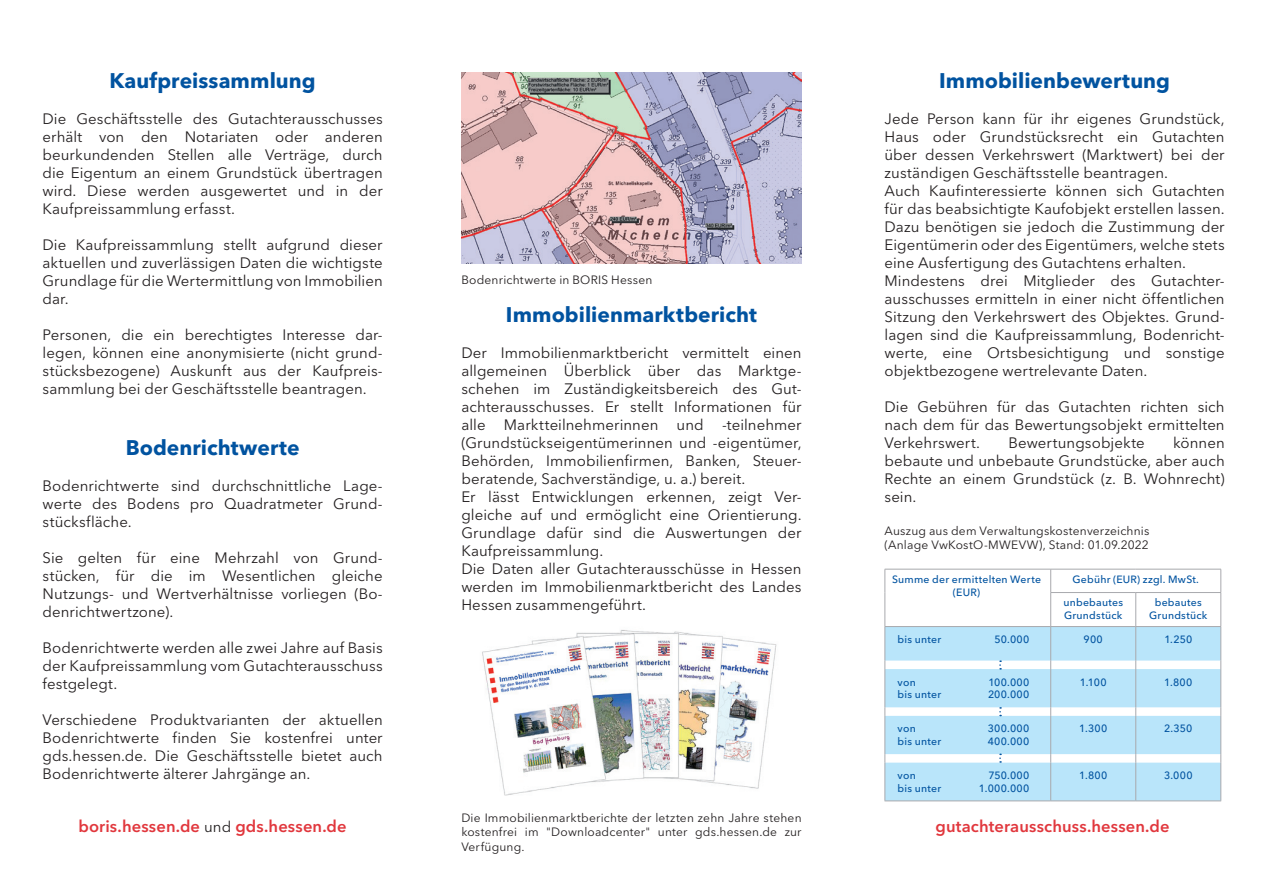
<style>
.page{position:relative;width:1263px;height:893px;background:#fff}
.page>*{position:absolute;margin:0;border:0;box-sizing:border-box;transform-origin:0 0}
.t1{font:700 21px "Avenir Next LT Pro";letter-spacing:.005em;color:#0153a0}
.t2{font:600 16.5px "Avenir Next LT Pro";letter-spacing:.005em;color:#e1373d}
.t3{font:15px/18px "Avenir Next LT Pro";letter-spacing:.005em;color:#231f20;text-align:justify}
.t4{font:12px/14.4px "Avenir Next LT Pro";letter-spacing:.015em;color:#231f20;text-align:justify}
.t5{font:500 10.5px/12.6px "Avenir Next LT Pro";letter-spacing:.02em;color:#0153a0;text-align:center}
.s1{font-weight:400;font-size:15px;color:#231f20}
</style>
<div class="page">
<img style="left:482px;top:630px;width:295px;height:166px">
<img style="left:461px;top:72px;width:340px;height:192px">
<svg style="left:885px;top:627px;width:335px;height:173px;background:#c3e8fa"></svg>
<hr style="left:884px;top:627px;width:1px;height:34px;background:#a8a9ad">
<hr style="left:1220px;top:627px;width:1px;height:34px;background:#a8a9ad">
<hr style="left:884px;top:669px;width:1px;height:38px;background:#a8a9ad">
<hr style="left:1220px;top:669px;width:1px;height:38px;background:#a8a9ad">
<hr style="left:884px;top:716px;width:1px;height:38px;background:#a8a9ad">
<hr style="left:1220px;top:716px;width:1px;height:38px;background:#a8a9ad">
<hr style="left:884px;top:763px;width:1px;height:37px;background:#a8a9ad">
<hr style="left:1220px;top:763px;width:1px;height:37px;background:#a8a9ad">
<hr style="left:884px;top:800px;width:167px;height:1px;background:#a8a9ad">
<hr style="left:1051px;top:800px;width:85px;height:1px;background:#a8a9ad">
<hr style="left:1136px;top:800px;width:85px;height:1px;background:#a8a9ad">
<hr style="left:885px;top:569px;width:166px;height:1px;background:#a8a9ad">
<svg style="left:885px;top:569px;width:1px;height:23px"></svg>
<hr style="left:885px;top:592px;width:1px;height:34px;background:#a8a9ad">
<hr style="left:885px;top:626px;width:166px;height:1px;background:#a8a9ad">
<hr style="left:1051px;top:569px;width:85px;height:1px;background:#a8a9ad">
<svg style="left:1050px;top:569px;width:1px;height:23px"></svg>
<hr style="left:1136px;top:569px;width:85px;height:1px;background:#a8a9ad">
<svg style="left:1220px;top:569px;width:1px;height:23px"></svg>
<hr style="left:1050px;top:592px;width:86px;height:1px;background:#a8a9ad">
<hr style="left:1050px;top:593px;width:1px;height:33px;background:#a8a9ad">
<hr style="left:1136px;top:592px;width:85px;height:1px;background:#a8a9ad">
<hr style="left:1135px;top:593px;width:1px;height:33px;background:#a8a9ad">
<hr style="left:1220px;top:593px;width:1px;height:33px;background:#a8a9ad">
<hr style="left:1051px;top:626px;width:85px;height:1px;background:#a8a9ad">
<hr style="left:1136px;top:626px;width:85px;height:1px;background:#a8a9ad">
<hr style="left:1050px;top:627px;width:1px;height:34px;background:#a8a9ad">
<hr style="left:1135px;top:627px;width:1px;height:34px;background:#a8a9ad">
<hr style="left:1050px;top:669px;width:1px;height:38px;background:#a8a9ad">
<hr style="left:1135px;top:669px;width:1px;height:38px;background:#a8a9ad">
<hr style="left:1050px;top:716px;width:1px;height:38px;background:#a8a9ad">
<hr style="left:1135px;top:716px;width:1px;height:38px;background:#a8a9ad">
<hr style="left:1050px;top:763px;width:1px;height:37px;background:#a8a9ad">
<hr style="left:1135px;top:763px;width:1px;height:37px;background:#a8a9ad">
<svg style="left:999px;top:707px;width:2px;height:9px"></svg>
<svg style="left:999px;top:754px;width:2px;height:9px"></svg>
<svg style="left:999px;top:660px;width:2px;height:10px"></svg>
<p class="t1" style="left:109px;top:68px;width:208px">Kaufpreissammlung</p>
<p class="t3" style="left:43px;top:110px;width:342px">Die Geschäftsstelle des Gutachterausschusses erhält von den Notariaten oder anderen beurkundenden Stellen alle Verträge, durch die Eigentum an einem Grundstück übertragen wird. Diese werden ausgewertet und in der Kaufpreissammlung erfasst.</p>
<p class="t3" style="left:43px;top:236px;width:342px">Die Kaufpreissammlung stellt aufgrund dieser aktuellen und zuverlässigen Daten die wichtigste Grundlage für die Wertermittlung von Immobilien dar.</p>
<p class="t3" style="left:43px;top:326px;width:342px">Personen, die ein berechtigtes Interesse dar&shy;legen, können eine anonymisierte (nicht grund&shy;stücksbezogene) Auskunft aus der Kaufpreis&shy;sammlung bei der Geschäftsstelle beantragen.</p>
<p class="t1" style="left:126px;top:435px;width:175px">Bodenrichtwerte</p>
<p class="t3" style="left:43px;top:477px;width:342px">Bodenrichtwerte sind durchschnittliche Lage&shy;werte des Bodens pro Quadratmeter Grund&shy;stücksfläche.</p>
<p class="t3" style="left:43px;top:549px;width:342px">Sie gelten für eine Mehrzahl von Grund&shy;stücken, für die im Wesentlichen gleiche Nutzungs- und Wertverhältnisse vorliegen (Bo&shy;denrichtwertzone).</p>
<p class="t3" style="left:43px;top:639px;width:342px">Bodenrichtwerte werden alle zwei Jahre auf Basis der Kaufpreissammlung vom Gutachterausschuss festgelegt.</p>
<p class="t3" style="left:43px;top:711px;width:342px">Verschiedene Produktvarianten der aktuellen Bodenrichtwerte finden Sie kostenfrei unter gds.hessen.de. Die Geschäftsstelle bietet auch Bodenrichtwerte älterer Jahrgänge an.</p>
<p class="t4" style="left:461px;top:272px;width:193px">Bodenrichtwerte in BORIS Hessen</p>
<p class="t1" style="left:506px;top:302px;width:253px">Immobilienmarktbericht</p>
<p class="t3" style="left:461px;top:344px;width:342px">Der Immobilienmarktbericht vermittelt einen allgemeinen Überblick über das Marktge&shy;schehen im Zuständigkeitsbereich des Gut&shy;achterausschusses. Er stellt Informationen für alle Marktteilnehmerinnen und -teilnehmer (Grundstückseigentümerinnen und -eigentümer, Behörden, Immobilienfirmen, Banken, Steuer&shy;beratende, Sachverständige, u. a.) bereit.</p>
<p class="t3" style="left:461px;top:488px;width:342px">Er lässt Entwicklungen erkennen, zeigt Ver&shy;gleiche auf und ermöglicht eine Orientierung.<br>Grundlage dafür sind die Auswertungen der Kaufpreissammlung.</p>
<p class="t3" style="left:461px;top:560px;width:342px">Die Daten aller Gutachterausschüsse in Hessen werden im Immobilienmarktbericht des Landes Hessen zusammengeführt.</p>
<p class="t1" style="left:939px;top:68px;width:232px">Immobilienbewertung</p>
<p class="t3" style="left:884px;top:110px;width:342px">Jede Person kann für ihr eigenes Grundstück, Haus oder Grundstücksrecht ein Gutachten über dessen Verkehrswert (Marktwert) bei der zuständigen Geschäftsstelle beantragen.</p>
<p class="t3" style="left:884px;top:182px;width:342px">Auch Kaufinteressierte können sich Gutachten für das beabsichtigte Kaufobjekt erstellen lassen.<br>Dazu benötigen sie jedoch die Zustimmung der Eigentümerin oder des Eigentümers, welche stets eine Ausfertigung des Gutachtens erhalten.</p>
<p class="t3" style="left:884px;top:272px;width:342px">Mindestens drei Mitglieder des Gutachter&shy;ausschusses ermitteln in einer nicht öffentlichen Sitzung den Verkehrswert des Objektes. Grund&shy;lagen sind die Kaufpreissammlung, Bodenricht&shy;werte, eine Ortsbesichtigung und sonstige objektbezogene wertrelevante Daten.</p>
<p class="t3" style="left:884px;top:398px;width:342px">Die Gebühren für das Gutachten richten sich nach dem für das Bewertungsobjekt ermittelten Verkehrswert.</p>
<p class="t3" style="left:884px;top:434px;width:342px;text-indent:289px">können bebaute und unbebaute Grundstücke, aber auch Rechte an einem Grundstück (z. B. Wohnrecht) sein.</p>
<p class="t4" style="left:884px;top:523px;width:266px">Auszug aus dem Verwaltungskostenverzeichnis</p>
<p class="t4" style="left:884px;top:538px;width:266px">(Anlage VwKostO-MWEVW), Stand: 01.09.2022</p>
<p class="t3" style="left:1008px;top:434px;width:138px">Bewertungsobjekte</p>
<p class="t5" style="left:892px;top:573px;width:150px">Summe der ermittelten Werte (EUR)</p>
<p class="t5" style="left:1072px;top:573px;width:128px">Gebühr (EUR) zzgl. MwSt.</p>
<p class="t5" style="left:1063px;top:596px;width:61px;text-align:left">unbebautes<br>Grundstück</p>
<p class="t5" style="left:1155px;top:596px;width:48px">bebautes</p>
<p class="t5" style="left:1149px;top:609px;width:60px">Grundstück</p>
<p class="t5" style="left:898px;top:633px;width:45px">bis unter</p>
<p class="t5" style="left:994px;top:633px;width:36px">50.000</p>
<p class="t5" style="left:1084px;top:633px;width:21px">900</p>
<p class="t5" style="left:1164px;top:633px;width:29px">1.250</p>
<p class="t5" style="left:898px;top:675px;width:20px">von</p>
<p class="t5" style="left:988px;top:675px;width:43px">100.000</p>
<p class="t5" style="left:898px;top:688px;width:45px">bis unter</p>
<p class="t5" style="left:988px;top:688px;width:43px">200.000</p>
<p class="t5" style="left:1080px;top:675px;width:28px">1.100</p>
<p class="t5" style="left:1164px;top:675px;width:30px">1.800</p>
<p class="t5" style="left:898px;top:722px;width:20px">von</p>
<p class="t5" style="left:988px;top:722px;width:43px">300.000</p>
<p class="t5" style="left:898px;top:735px;width:45px">bis unter</p>
<p class="t5" style="left:988px;top:735px;width:43px">400.000</p>
<p class="t5" style="left:898px;top:769px;width:20px">von</p>
<p class="t5" style="left:988px;top:769px;width:42px">750.000</p>
<p class="t5" style="left:898px;top:782px;width:45px">bis unter</p>
<p class="t5" style="left:979px;top:782px;width:52px">1.000.000</p>
<p class="t5" style="left:1079px;top:722px;width:30px">1.300</p>
<p class="t5" style="left:1164px;top:722px;width:30px">2.350</p>
<p class="t5" style="left:1079px;top:769px;width:30px">1.800</p>
<p class="t5" style="left:1164px;top:769px;width:30px">3.000</p>
<p class="t4" style="left:461px;top:810px;width:342px">Die Immobilienmarktberichte der letzten zehn Jahre stehen kostenfrei im "Downloadcenter" unter gds.hessen.de zur Verfügung.</p>
<p class="t2" style="left:79px;top:816px;width:270px">boris.hessen.de <span class="s1">und</span> gds.hessen.de</p>
<p class="t2" style="left:935px;top:816px;width:235px">gutachterausschuss.hessen.de</p>
</div>
